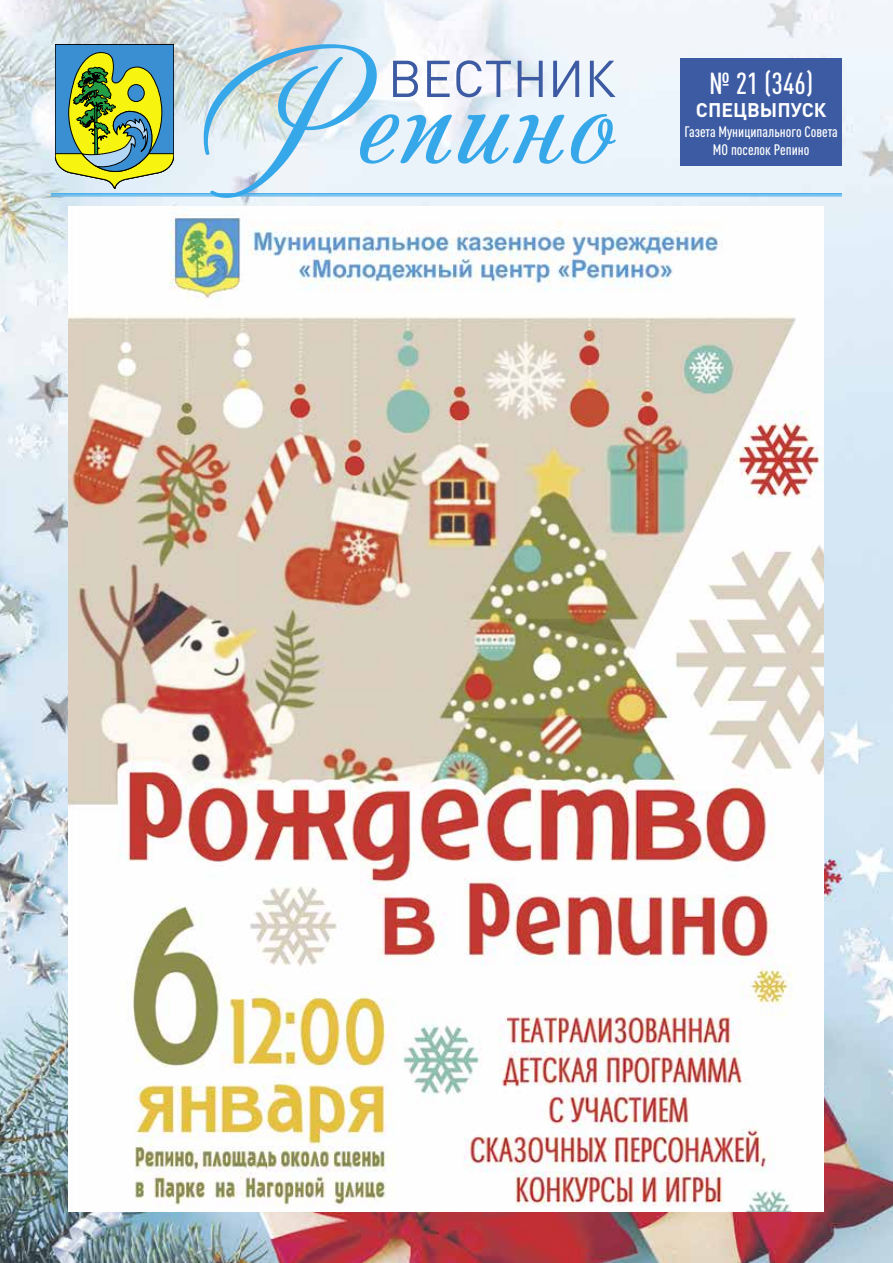
<style>
.page{position:relative;width:893px;height:1263px;background:#fff}
.page>*{position:absolute;margin:0;border:0;box-sizing:border-box;transform-origin:0 0}
.t1{font:159px "Andantinoscript";color:#36a7e9}
.t2{font:51px "DIN Pro";color:#3c5ba3}
.t3{font:500 condensed 30px "DIN Pro";color:#fff}
.t4{font:700 19.5px "DIN Pro";color:#fff}
.t5{font:500 condensed 15px/18px "DIN Pro";color:#fff;text-align:center}
</style>
<div class="page">
<img style="left:0;top:0;width:893px;height:1263px">
<img style="left:68px;top:206px;width:756px;height:1006px">
<svg style="left:55px;top:44px;width:119px;height:144px;background:#83a971"></svg>
<div style="left:128px;top:85px;width:16px;height:17px;background:#398fd1;border-radius:50%"></div>
<div style="left:128px;top:84px;width:16px;height:18px;border:1px solid #000;border-radius:50%"></div>
<div style="left:680px;top:58px;width:162px;height:108px;background:#3c5ba3"></div>
<hr style="left:51px;top:196px;width:791px;height:1px;background:#36a7e9">
<hr style="left:51px;top:193px;width:791px;height:2px;background:#36a7e9">
<h1 class="t1" style="left:192px;top:7px;width:426px">Репино</h1>
<h2 class="t2" style="left:388px;top:46px;width:229px">ВЕСТНИК</h2>
<h3 class="t3" style="left:709px;top:61px;width:106px">№ 21 (346)</h3>
<h3 class="t4" style="left:696px;top:98px;width:132px">СПЕЦВЫПУСК</h3>
<p class="t5" style="left:684px;top:121px;width:155px">Газета Муниципального Совета<br>МО поселок Репино</p>
</div>
